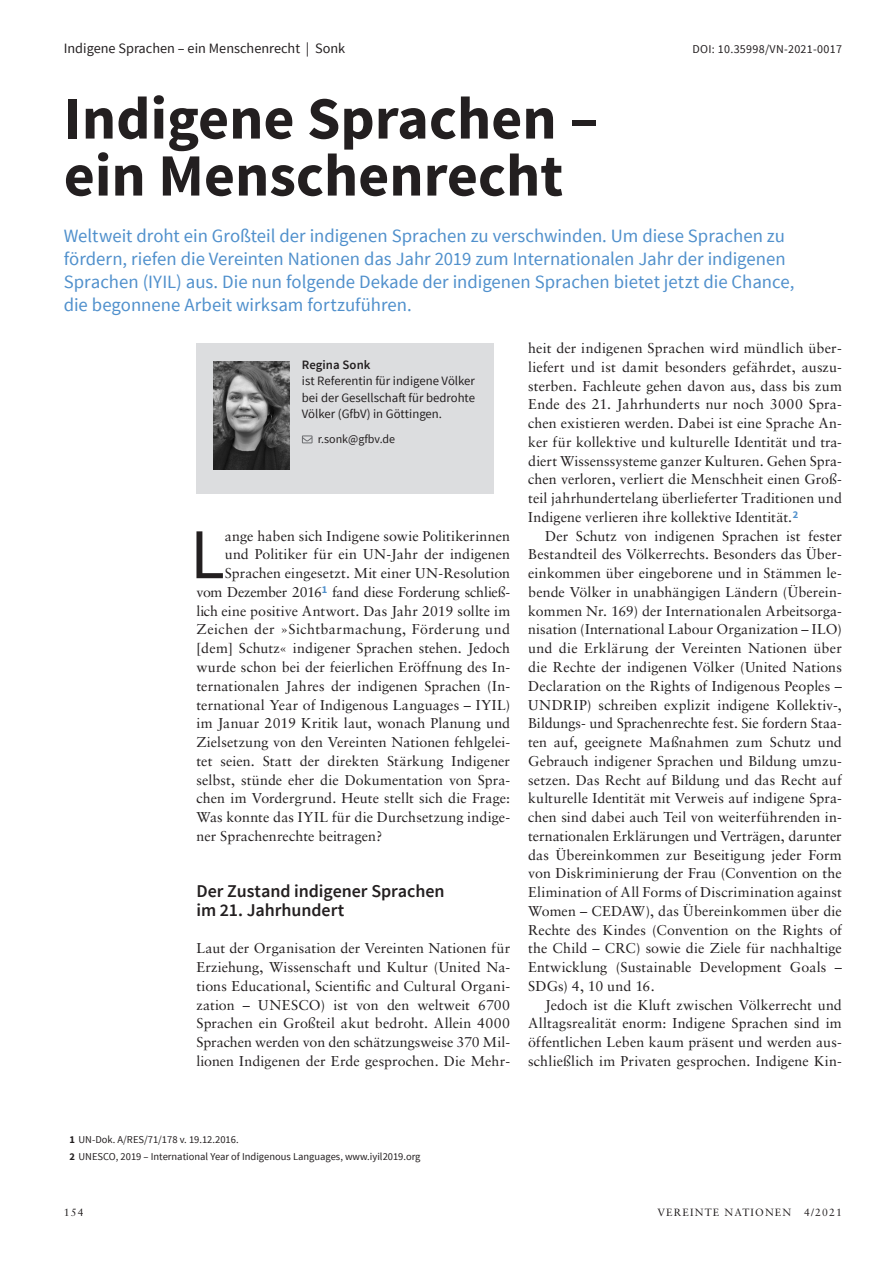
<style>
.page{position:relative;width:893px;height:1263px;background:#fff}
.page>*{position:absolute;margin:0;border:0;box-sizing:border-box;transform-origin:0 0}
.t1{font:71.4px "Source Sans Pro";color:#231f20}
.t2{font:700 60px/57px "Source Sans Pro";color:#231f20}
.t3{font:18.75px/23.2px "Source Sans Pro";color:#5090cc}
.t4{font:600 18px/18.8px "Source Sans Pro";letter-spacing:-.005em;color:#231f20}
.t5{font:14.25px/18.8px "Sabon LT Std";letter-spacing:.005em;color:#231f20;text-align:justify}
.t6{font:14.25px "Sabon LT Std";letter-spacing:-.015em;color:#231f20}
.t7{font:14.25px "Sabon LT Std";letter-spacing:.03em;color:#231f20}
.t8{font:14.25px "Source Sans Pro";color:#231f20}
.t9{font:12.75px/16.5px "Source Sans Pro";color:#231f20;text-align:justify}
.t10{font:600 12.75px "Source Sans Pro";letter-spacing:.005em;color:#231f20}
.t11{font:12px "Source Sans Pro";letter-spacing:.025em;color:#231f20}
.t12{font:12px "Source Sans Pro";color:#231f20}
.t13{font:10.5px/16.5px "Source Sans Pro";color:#231f20}
.t14{font:10.5px "Sabon LT Std";letter-spacing:.11em;color:#231f20}
.s1{font-weight:700}
</style>
<div class="page">
<div style="left:196px;top:343px;width:298px;height:150px;background:#dcdddf"></div>
<svg style="left:302px;top:435px;width:11px;height:8px"></svg>
<img style="left:213px;top:361px;width:76px;height:109px">
<p class="t8" style="left:64px;top:40px;width:283px">Indigene Sprachen – ein Menschenrecht | Sonk</p>
<p class="t11" style="left:692px;top:42px;width:151px">DOI: 10.35998/vn-2021-0017</p>
<h2 class="t2" style="left:64px;top:92px;width:536px">Indigene Sprachen – ein Menschenrecht</h2>
<p class="t3" style="left:64px;top:224px;width:732px">Weltweit droht ein Großteil der indigenen Sprachen zu verschwinden. Um diese Sprachen zu fördern, riefen die Vereinten Nationen das Jahr 2019 zum Internationalen Jahr der indigenen Sprachen (IYIL) aus. Die nun folgende Dekade der indigenen Sprachen bietet jetzt die Chance, die begonnene Arbeit wirksam fortzuführen.</p>
<p class="t10" style="left:302px;top:357px;width:70px">Regina Sonk</p>
<p class="t9" style="left:302px;top:373px;width:175px">ist Referentin für indigene Völker bei der Gesellschaft für bedrohte Völker (GfbV) in Göttingen.</p>
<p class="t12" style="left:318px;top:432px;width:79px">r.sonk@gfbv.de</p>
<h1 class="t1" style="left:190px;top:510px;width:36px">L</h1>
<p class="t5" style="left:225px;top:526px;width:287px">ange haben sich Indigene sowie Politikerinnen</p>
<p class="t5" style="left:225px;top:545px;width:287px">und Politiker für ein UN-Jahr der indigenen</p>
<p class="t5" style="left:225px;top:564px;width:287px">Sprachen eingesetzt. Mit einer UN-Resolution</p>
<p class="t6" style="left:196px;top:583px;width:315px">vom Dezember 2016<sup>1</sup> fand diese Forderung schließ-</p>
<p class="t5" style="left:196px;top:601px;width:315px">lich eine positive Antwort. Das Jahr 2019 sollte im</p>
<p class="t7" style="left:196px;top:621px;width:315px">Zeichen der »Sichtbarmachung, Förderung und</p>
<p class="t5" style="left:196px;top:639px;width:315px">[dem] Schutz« indigener Sprachen stehen. Jedoch</p>
<p class="t5" style="left:196px;top:657px;width:315px">wurde schon bei der feierlichen Eröffnung des In-</p>
<p class="t5" style="left:196px;top:676px;width:315px">ternationalen Jahres der indigenen Sprachen (In-</p>
<p class="t5" style="left:196px;top:695px;width:315px">ternational Year of Indigenous Languages – IYIL)</p>
<p class="t5" style="left:196px;top:714px;width:315px">im Januar 2019 Kritik laut, wonach Planung und</p>
<p class="t5" style="left:196px;top:732px;width:315px">Zielsetzung von den Vereinten Nationen fehlgelei-</p>
<p class="t5" style="left:196px;top:751px;width:315px">tet seien. Statt der direkten Stärkung Indigener</p>
<p class="t5" style="left:196px;top:770px;width:315px">selbst, stünde eher die Dokumentation von Spra-</p>
<p class="t5" style="left:196px;top:789px;width:315px">chen im Vordergrund. Heute stellt sich die Frage:</p>
<p class="t5" style="left:196px;top:807px;width:315px">Was konnte das IYIL für die Durchsetzung indige-</p>
<p class="t5" style="left:196px;top:826px;width:187px">ner Sprachenrechte beitragen?</p>
<p class="t4" style="left:196px;top:882px;width:250px">Der Zustand indigener Sprachen im 21. Jahrhundert</p>
<p class="t5" style="left:196px;top:939px;width:315px">Laut der Organisation der Vereinten Nationen für Erziehung, Wissenschaft und Kultur (United Na&shy;tions Educational, Scientific and Cultural Organi&shy;zation – UNE SCO) ist von den weltweit 6700<br>Sprachen ein Großteil akut bedroht. Allein 4000<br>Sprachen werden von den schätzungsweise 370 Mil&shy;lionen Indigenen der Erde gesprochen. Die Mehr-</p>
<p class="t5" style="left:528px;top:339px;width:315px">heit der indigenen Sprachen wird mündlich über&shy;liefert und ist damit besonders gefährdet, auszu&shy;sterben. Fachleute gehen davon aus, dass bis zum Ende des 21. Jahrhunderts nur noch 3000 Spra&shy;chen existieren werden. Dabei ist eine Sprache An&shy;ker für kollektive und kulturelle Identität und tra&shy;diert Wissenssysteme ganzer Kulturen. Gehen Spra&shy;chen verloren, verliert die Menschheit einen Groß&shy;teil jahrhundertelang überlieferter Traditionen und Indigene verlieren ihre kollektive Identität.<sup>2</sup></p>
<p class="t5" style="left:528px;top:526px;width:315px;text-indent:17px">Der Schutz von indigenen Sprachen ist fester Bestandteil des Völkerrechts. Besonders das Über&shy;einkommen über eingeborene und in Stämmen le&shy;bende Völker in unabhängigen Ländern (Überein&shy;kommen Nr. 169) der Internationalen Arbeitsorga&shy;nisation (International Labour Organization – ILO) und die Erklärung der Vereinten Nationen über die Rechte der indigenen Völker (United Nations Declaration on the Rights of Indigenous Peoples – UNDRIP) schreiben explizit indigene Kollektiv-, Bildungs- und Sprachenrechte fest. Sie fordern Staa&shy;ten auf, geeignete Maßnahmen zum Schutz und Gebrauch indigener Sprachen und Bildung umzu&shy;setzen. Das Recht auf Bildung und das Recht auf kulturelle Identität mit Verweis auf indigene Spra&shy;chen sind dabei auch Teil von weiterführenden in&shy;ternationalen Erklärungen und Verträgen, darunter das Übereinkommen zur Beseitigung jeder Form von Diskriminierung der Frau (Convention on the Elimination of All Forms of Discrimination against Women – CEDAW), das Übereinkommen über die Rechte des Kindes (Convention on the Rights of the Child – CRC) sowie die Ziele für nachhaltige Entwicklung (Sustainable Development Goals – SDGs) 4, 10 und 16.</p>
<p class="t5" style="left:528px;top:995px;width:315px;text-indent:17px">Jedoch ist die Kluft zwischen Völkerrecht und Alltagsrealität enorm: Indigene Sprachen sind im öffentlichen Leben kaum präsent und werden aus&shy;schließlich im Privaten gesprochen. Indigene Kin-</p>
<p class="t13" style="left:69px;top:1131px;width:353px"><span class="s1">1</span> UN-Dok. A/RES/71/178 v. 19.12.2016.<br><span class="s1">2</span> UN ESCO, 2019 – International Year of Indigenous Languages, www.iyil2019.org</p>
<p class="t14" style="left:64px;top:1206px;width:21px">154</p>
<p class="t14" style="left:657px;top:1206px;width:186px">Vereinte Nationen 4/2021</p>
</div>
